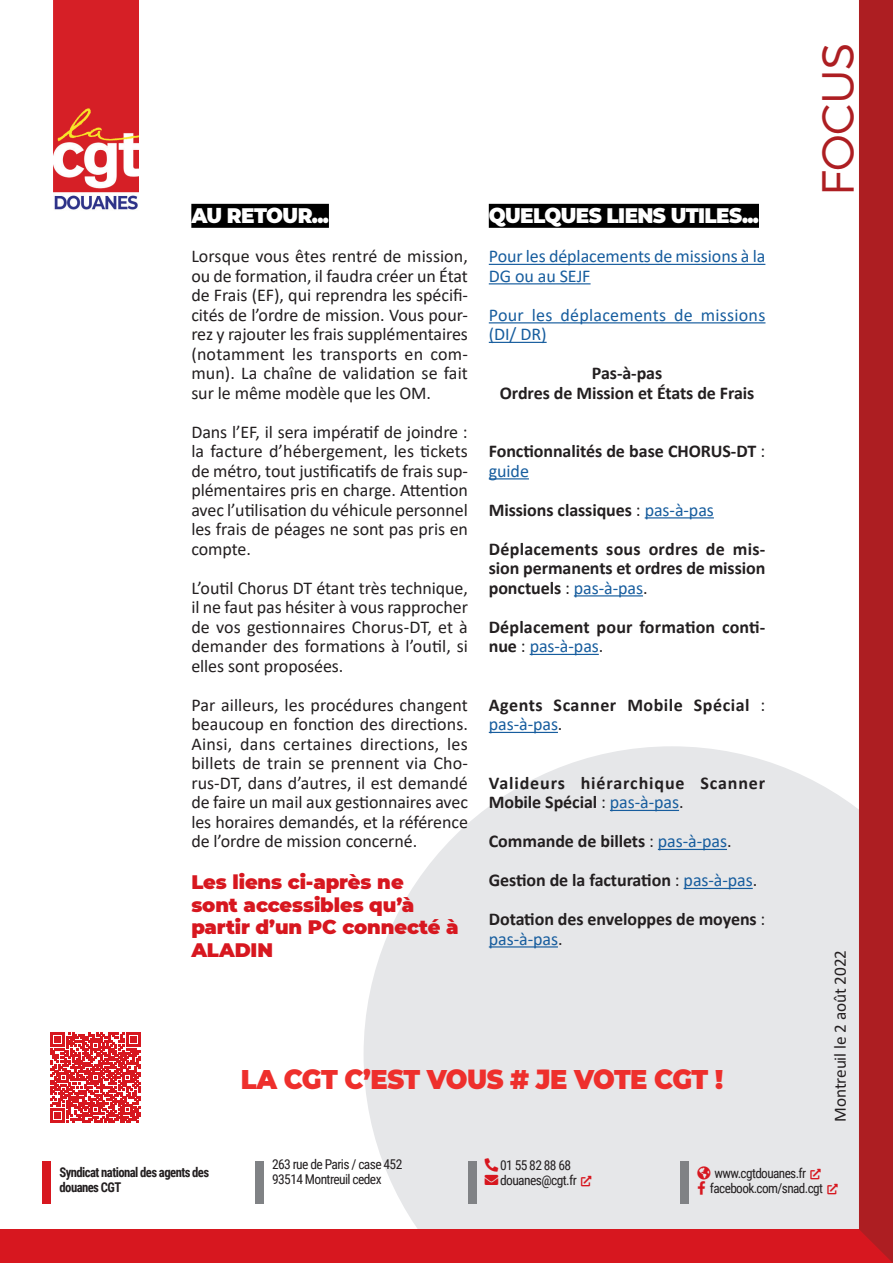
<style>
.page{position:relative;width:893px;height:1263px;background:#fff}
.page>*{position:absolute;margin:0;border:0;box-sizing:border-box;transform-origin:0 0}
.t1{font:300 45px "Montserrat";letter-spacing:-.01em;color:#ad1e22}
.t2{font:900 27px "Montserrat";letter-spacing:-.02em;color:#ee2f2c;scale:.95 1}
.t3{font:900 21px "Montserrat";letter-spacing:-.03em;color:#fff;scale:.95 1}
.t4{font:900 19.5px/22.5px "Montserrat";letter-spacing:-.005em;color:#d7171f}
.t5{font:18px/19.5px "Calibri";letter-spacing:-.005em;color:#231f20;text-align:justify}
.t6{font:700 18px/19.5px "Calibri";letter-spacing:-.005em;color:#231f20}
.t7{font:18px/19.5px "Calibri";letter-spacing:-.005em;color:#175d9e}
.t8{font:700 18px/19.5px "Calibri";letter-spacing:.05em;color:#231f20}
.t9{font:700 18px/19.5px "Calibri";letter-spacing:.03em;color:#231f20}
.t10{font:18px/19.5px "Calibri";letter-spacing:.015em;color:#175d9e}
.t11{font:17.25px "Calibri";letter-spacing:-.005em;color:#231f20}
.t12{font:13.5px/15px "Roboto Condensed";letter-spacing:-.045em;color:#231f20}
.t13{font:700 13.5px/15px "Roboto Condensed";letter-spacing:-.045em;color:#231f20;scale:.94 1}
.s1{font-weight:400}
.s2{font-weight:400;color:#175d9e}
.s3{color:#231f20}
.s4{color:#d7171f}
</style>
<div class="page">
<svg style="left:364px;top:746px;width:495px;height:483px;background:#e8e9eb"></svg>
<div style="left:43px;top:1161px;width:8px;height:42px;background:#d7171f"></div>
<div style="left:255px;top:1161px;width:9px;height:42px;background:#808285"></div>
<div style="left:468px;top:1161px;width:8px;height:42px;background:#808285"></div>
<div style="left:680px;top:1161px;width:9px;height:42px;background:#808285"></div>
<div style="left:0;top:1229px;width:893px;height:34px;background:#d7171f"></div>
<div style="left:859px;top:0;width:34px;height:1263px;background:#ad1e22"></div>
<img style="left:53px;top:0;width:85px;height:210px">
<div style="left:191px;top:204px;width:138px;height:24px;background:#000"></div>
<div style="left:489px;top:204px;width:270px;height:24px;background:#000"></div>
<hr style="left:489px;top:264px;width:276px;height:1px;background:#175d9e">
<hr style="left:489px;top:283px;width:102px;height:1px;background:#175d9e">
<hr style="left:489px;top:322px;width:276px;height:1px;background:#175d9e">
<hr style="left:489px;top:342px;width:58px;height:1px;background:#175d9e">
<hr style="left:489px;top:478px;width:40px;height:1px;background:#175d9e">
<hr style="left:645px;top:517px;width:69px;height:1px;background:#175d9e">
<hr style="left:574px;top:595px;width:69px;height:1px;background:#175d9e">
<hr style="left:530px;top:654px;width:69px;height:1px;background:#175d9e">
<hr style="left:489px;top:732px;width:69px;height:1px;background:#175d9e">
<hr style="left:610px;top:810px;width:69px;height:1px;background:#175d9e">
<hr style="left:658px;top:849px;width:69px;height:1px;background:#175d9e">
<hr style="left:684px;top:888px;width:69px;height:1px;background:#175d9e">
<hr style="left:489px;top:946px;width:69px;height:1px;background:#175d9e">
<svg style="left:51px;top:1032px;width:90px;height:90px"></svg>
<svg style="left:485px;top:1158px;width:13px;height:27px"></svg>
<svg style="left:581px;top:1176px;width:10px;height:10px"></svg>
<svg style="left:811px;top:1168px;width:10px;height:11px"></svg>
<svg style="left:697px;top:1166px;width:13px;height:28px"></svg>
<svg style="left:827px;top:1183px;width:11px;height:11px"></svg>
<p class="t3" style="left:191px;top:200px;width:146px">Au retour...</p>
<p class="t5" style="left:191px;top:246px;width:278px">Lorsque vous êtes rentré de mission, ou de formation, il faudra créer un État de Frais (EF), qui reprendra les spécifi&shy;cités de l’ordre de mission. Vous pour&shy;rez y rajouter les frais supplémentaires (notamment les transports en com&shy;mun). La chaîne de validation se fait sur le même modèle que les OM.</p>
<p class="t5" style="left:191px;top:422px;width:278px">Dans l’EF, il sera impératif de joindre : la facture d’hébergement, les tickets de métro, tout justificatifs de frais sup&shy;plémentaires pris en charge. Attention avec l’utilisation du véhicule personnel les frais de péages ne sont pas pris en compte.</p>
<p class="t5" style="left:191px;top:578px;width:278px">L’outil Chorus DT étant très technique, il ne faut pas hésiter à vous rapprocher de vos gestionnaires Chorus-DT, et à demander des formations à l’outil, si elles sont proposées.</p>
<p class="t5" style="left:191px;top:695px;width:278px">Par ailleurs, les procédures changent beaucoup en fonction des directions.<br>Ainsi, dans certaines directions, les billets de train se prennent via Cho&shy;rus-DT, dans d’autres, il est demandé de faire un mail aux gestionnaires avec les horaires demandés, et la référence de l’ordre de mission concerné.</p>
<p class="t4" style="left:191px;top:870px;width:269px">Les liens ci-après ne<br>sont accessibles qu’à partir d’un PC connecté à<br>ALADI N</p>
<p class="t3" style="left:489px;top:200px;width:286px">Quelques liens utiles...</p>
<p class="t7" style="left:489px;top:246px;width:278px">Pour les déplacements de missions à la<br>DG ou au SEJF</p>
<p class="t10" style="left:489px;top:305px;width:278px">Pour les déplacements de missions (DI/ DR)</p>
<p class="t6" style="left:500px;top:363px;width:256px;text-align:center">Pas-à-pas<br>Ordres de Mission et États de Frais</p>
<p class="t6" style="left:489px;top:441px;width:278px">Fonctionnalités de base CHORUS-DT <span class="s1">: </span><span class="s2">guide</span></p>
<p class="t6" style="left:489px;top:490px;width:278px;line-height:39px">Missions classiques <span class="s1">:</span> <span class="s2">pas-à-pas<br></span>Déplacements sous ordres de mis-</p>
<p class="t6" style="left:489px;top:558px;width:278px">sion permanents et ordres de mission ponctuels <span class="s1">:</span> <span class="s2">pas-à-pas</span><span class="s1">.</span></p>
<p class="t6" style="left:489px;top:617px;width:278px">Déplacement pour formation conti&shy;nue <span class="s1">:</span> <span class="s2">pas-à-pas</span><span class="s1">.</span></p>
<p class="t9" style="left:489px;top:695px;width:278px">Agents Scanner Mobile Spécial <span class="s1">: </span><span class="s2">pas-à-pas</span><span class="s1">.</span></p>
<p class="t8" style="left:489px;top:773px;width:278px">Valideurs hiérarchique Scanner<br>Mobile Spécial <span class="s1">:</span> <span class="s2">pas-à-pas</span><span class="s1">.</span></p>
<p class="t6" style="left:489px;top:822px;width:278px;line-height:39px">Commande de billets <span class="s1">:</span> <span class="s2">pas-à-pas</span><span class="s1">.<br></span>Gestion de la facturation <span class="s1">:</span> <span class="s2">pas-à-pas</span><span class="s1">.<br></span>Dotation des enveloppes de moyens <span class="s1">:</span></p>
<p class="t7" style="left:489px;top:929px;width:75px">pas-à-pas<span class="s3">.</span></p>
<h2 class="t2" style="left:241px;top:1059px;width:509px">la cgt c’est vous # je vote cgt !</h2>
<h1 class="t1" style="left:810px;top:196px;width:154px;rotate:-90deg">focus</h1>
<p class="t11" style="left:828px;top:1122px;width:174px;rotate:-90deg">Montreuil le 2 août 2022</p>
<p class="t13" style="left:60px;top:1164px;width:161px">Syndicat national des agents des douanes CGT</p>
<p class="t12" style="left:272px;top:1156px;width:132px">263 rue de Paris / case 452<br>93514 Montreuil cedex</p>
<p class="t12" style="left:500px;top:1157px;width:93px;text-indent:-15px"><span class="s4">□■●▼</span> 01 55 82 88 68 douanes@cgt.fr <span class="s4">▼■●●■●▼</span></p>
<p class="t12" style="left:697px;top:1165px;width:125px"><span class="s4">●□▲</span> www.cgtdouanes.fr <span class="s4">▼■●●■●▼</span></p>
<p class="t12" style="left:697px;top:1180px;width:142px"><span class="s4">□□</span> facebook.com/snad.cgt <span class="s4">▼■●●■●▼</span></p>
</div>
